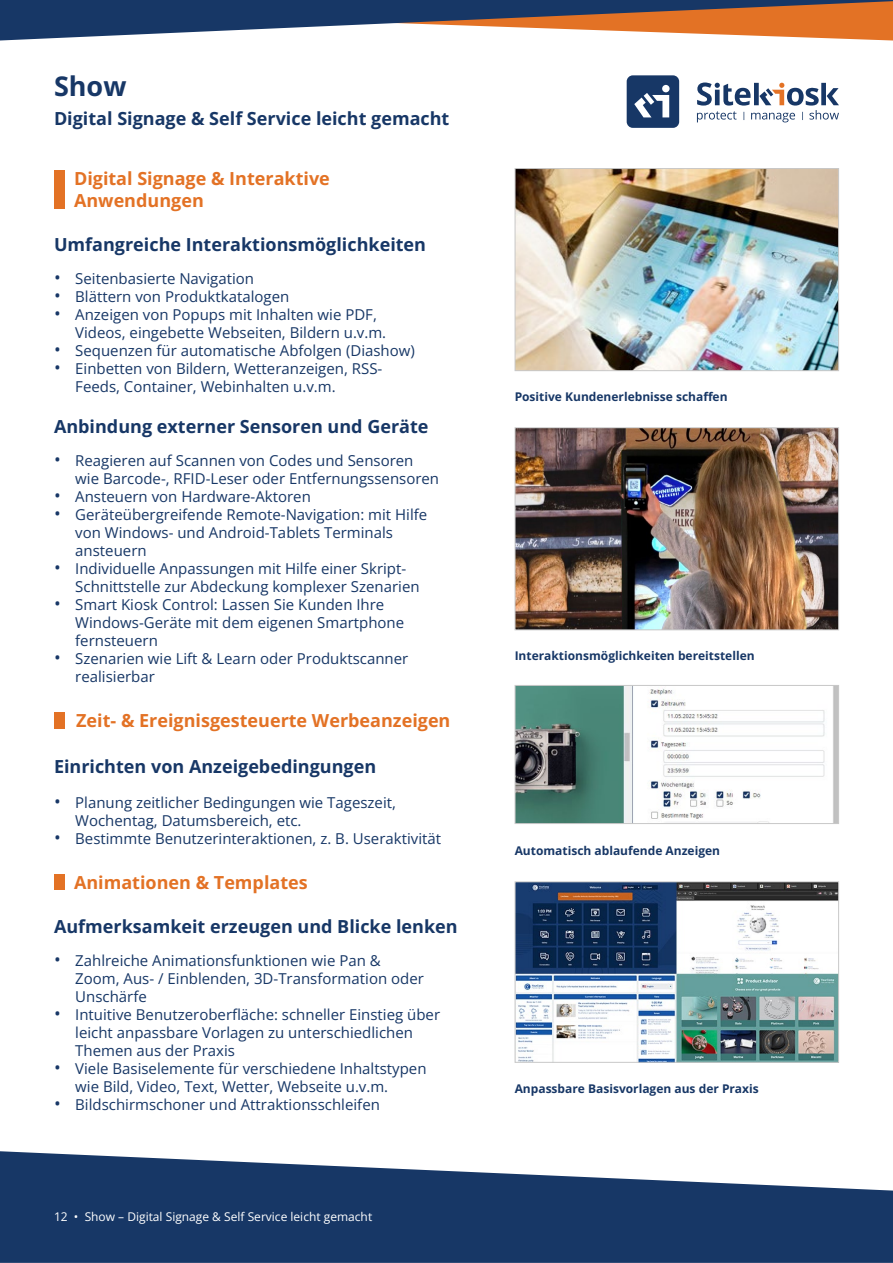
<style>
.page{position:relative;width:893px;height:1263px;background:#fff}
.page>*{position:absolute;margin:0;border:0;box-sizing:border-box;transform-origin:0 0}
.t1{font:700 27px "Open Sans";color:#173766}
.t2{font:700 18px "Open Sans";color:#173766}
.t3{font:700 18px/21.6px "Open Sans";color:#e37225}
.t4{font:15px/18px "Open Sans";color:#173766}
.t5{font:700 12px "Open Sans";color:#173766}
.t6{font:12px "Open Sans";color:#fff}
.s1{font-size:18px}
</style>
<div class="page">
<svg style="left:0;top:1151px;width:893px;height:112px;fill:#173766"></svg>
<svg style="left:0;top:0;width:893px;height:41px"></svg>
<div style="left:627px;top:75px;width:52px;height:53px;background:#173766;border-radius:6px"></div>
<svg style="left:697px;top:83px;width:142px;height:39px"></svg>
<svg style="left:634px;top:85px;width:36px;height:32px"></svg>
<img style="left:517px;top:170px;width:320px;height:199px">
<div style="left:515px;top:168px;width:324px;height:203px;border:1px solid #c8c8c8"></div>
<img style="left:517px;top:687px;width:320px;height:135px">
<div style="left:515px;top:685px;width:324px;height:139px;border:1px solid #c8c8c8"></div>
<img style="left:517px;top:429px;width:320px;height:199px">
<div style="left:515px;top:427px;width:324px;height:203px;border:1px solid #c8c8c8"></div>
<img style="left:517px;top:883px;width:320px;height:178px">
<div style="left:515px;top:881px;width:324px;height:182px;border:1px solid #c8c8c8"></div>
<div style="left:54px;top:170px;width:11px;height:38px;background:#e37225"></div>
<div style="left:54px;top:712px;width:11px;height:17px;background:#e37225"></div>
<div style="left:54px;top:874px;width:11px;height:16px;background:#e37225"></div>
<p class="t1" style="left:54px;top:67px;width:74px">Show</p>
<p class="t2" style="left:54px;top:105px;width:397px">Digital Signage &amp; Self Service leicht gemacht</p>
<p class="t3" style="left:74px;top:168px;width:257px">Digital Signage &amp; Interaktive<br>Anwendungen</p>
<p class="t2" style="left:54px;top:231px;width:374px">Umfangreiche Interaktionsmöglichkeiten</p>
<p class="t4" style="left:54px;top:269px;width:202px"><span class="s1">•</span> Seitenbasierte Navigation</p>
<p class="t4" style="left:54px;top:287px;width:237px"><span class="s1">•</span> Blättern von Produktkatalogen</p>
<p class="t4" style="left:75px;top:305px;width:312px;text-indent:-21px"><span class="s1">•</span> Anzeigen von Popups mit Inhalten wie PDF,<br>Videos, eingebette Webseiten, Bildern u.v.m.</p>
<p class="t4" style="left:54px;top:341px;width:362px"><span class="s1">•</span> Sequenzen fü r automatische Abfolgen (Diashow)</p>
<p class="t4" style="left:75px;top:359px;width:309px;text-indent:-21px"><span class="s1">•</span> Einbetten von Bildern, Wetteranzeigen, RSS-<br>Feeds, Container, Webinhalten u.v.m.</p>
<p class="t2" style="left:54px;top:414px;width:376px">Anbindung externer Sensoren und Geräte</p>
<p class="t4" style="left:75px;top:451px;width:365px;text-indent:-21px"><span class="s1">•</span> Reagieren auf Scannen von Codes und Sensoren wie Barcode-, RFID-Leser oder Entfernungssensoren</p>
<p class="t4" style="left:54px;top:487px;width:258px"><span class="s1">•</span> Ansteuern von Hardware-Aktoren</p>
<p class="t4" style="left:75px;top:505px;width:353px;text-indent:-21px"><span class="s1">•</span> Geräteübergreifende Remote-Navigation: mit Hilfe von Windows- und Android-Tablets Terminals ansteuern</p>
<p class="t4" style="left:75px;top:559px;width:346px;text-indent:-21px"><span class="s1">•</span> Individuelle Anpassungen mit Hilfe einer Skript-<br>Schnittstelle zur Abdeckung komplexer Szenarien</p>
<p class="t4" style="left:75px;top:595px;width:330px;text-indent:-21px"><span class="s1">•</span> Smart Kiosk Control: Lassen Sie Kunden Ihre<br>Windows-Geräte mit dem eigenen Smartphone fernsteuern</p>
<p class="t4" style="left:75px;top:649px;width:335px;text-indent:-21px"><span class="s1">•</span> Szenarien wie Lift &amp; Learn oder Produktscanner realisierbar</p>
<p class="t3" style="left:76px;top:709px;width:376px">Zeit- &amp; Ereignisgesteuerte Werbeanzeigen</p>
<p class="t2" style="left:54px;top:753px;width:324px">Einrichten von Anzeigebedingungen</p>
<p class="t4" style="left:75px;top:793px;width:322px;text-indent:-21px"><span class="s1">•</span> Planung zeitlicher Bedingungen wie Tageszeit,<br>Wochentag, Datumsbereich, etc.</p>
<p class="t4" style="left:54px;top:829px;width:389px"><span class="s1">•</span> Bestimmte Benutzerinteraktionen, z. B. Useraktivität</p>
<p class="t3" style="left:74px;top:871px;width:235px">Animationen &amp; Templates</p>
<p class="t2" style="left:54px;top:914px;width:405px">Aufmerksamkeit erzeugen und Blicke lenken</p>
<p class="t4" style="left:75px;top:951px;width:350px;text-indent:-21px"><span class="s1">•</span> Zahlreiche Animationsfunktionen wie Pan &amp;<br>Zoom, Aus- / Einblenden, 3D-Transformation oder<br>Unschärfe</p>
<p class="t4" style="left:75px;top:1005px;width:366px;text-indent:-21px"><span class="s1">•</span> Intuitive Benutzeroberfläche: schneller Einstieg über leicht anpassbare Vorlagen zu unterschiedlichen<br>Themen aus der Praxis</p>
<p class="t4" style="left:75px;top:1059px;width:353px;text-indent:-21px"><span class="s1">•</span> Viele Basiselemente für verschiedene Inhaltstypen wie Bild, Video, Text, Wetter, Webseite u.v.m.</p>
<p class="t4" style="left:54px;top:1095px;width:327px"><span class="s1">•</span> Bildschirmschoner und Attraktionsschleifen</p>
<p class="t6" style="left:54px;top:1209px;width:320px">12 • Show – Digital Signage &amp; Self Service leicht gemacht</p>
<p class="t5" style="left:515px;top:388px;width:214px">Positive Kundenerlebnisse schaffen</p>
<p class="t5" style="left:515px;top:647px;width:241px">Interaktionsmöglichkeiten bereitstellen</p>
<p class="t5" style="left:515px;top:842px;width:207px">Automatisch ablaufende Anzeigen</p>
<p class="t5" style="left:515px;top:1080px;width:246px">Anpassbare Basisvorlagen aus der Praxis</p>
</div>
